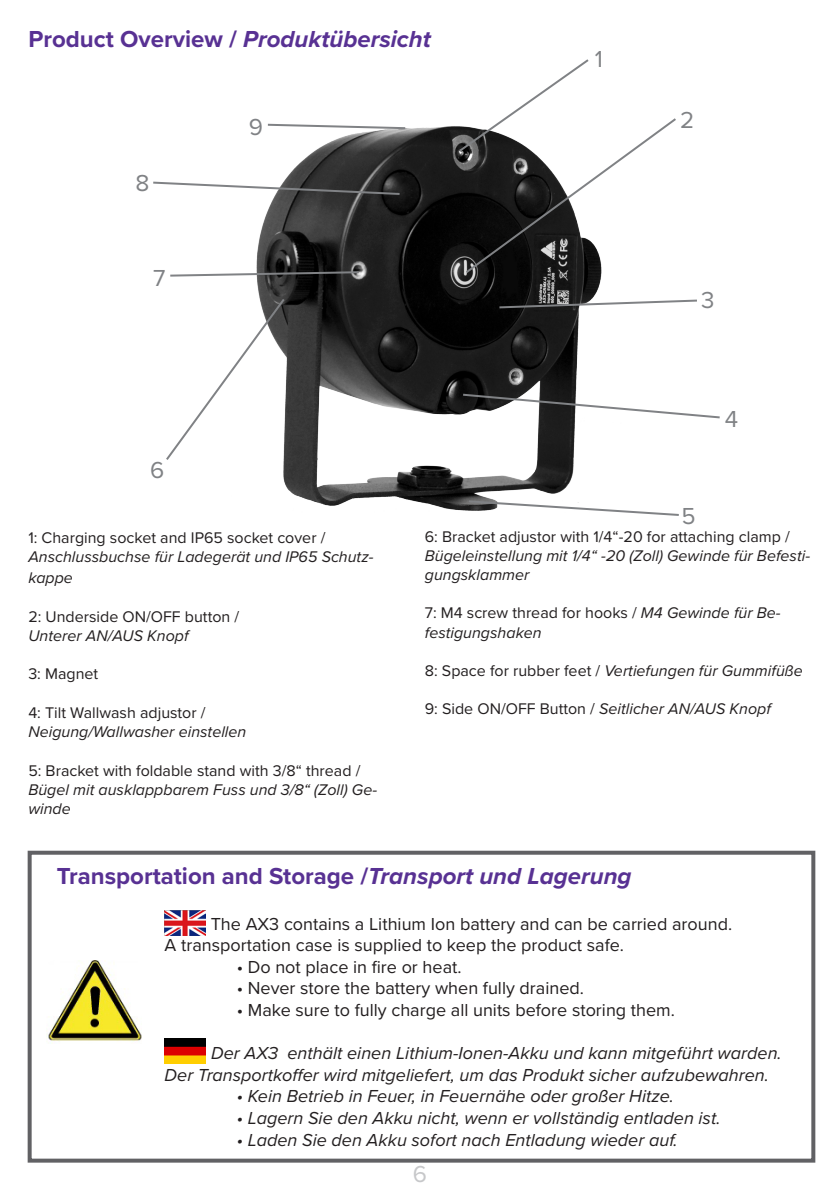
<style>
.page{position:relative;width:840px;height:1191px;background:#fff}
.page>*{position:absolute;margin:0;border:0;box-sizing:border-box;transform-origin:0 0}
.t1{font:700 24px "Proxima Nova";color:#583193}
.t2{font:24px "Proxima Nova";color:#808285}
.t3{font:24px "Proxima Nova";color:#c7c8ca}
.t4{font:italic 18px "Proxima Nova";color:#231f20}
.t5{font:18px "Proxima Nova";color:#231f20}
.t6{font:italic 16px/19.2px "Proxima Nova";color:#231f20}
.t7{font:16px "Proxima Nova";color:#231f20}
.s1{font-style:italic}
.s2{font-style:normal}
</style>
<div class="page">
<div style="left:28px;top:850px;width:786px;height:312px;border:4px solid #616164"></div>
<img style="left:164px;top:910px;width:41px;height:25px">
<img style="left:164px;top:1038px;width:41px;height:25px">
<img style="left:48px;top:960px;width:94px;height:81px">
<img style="left:256px;top:126px;width:346px;height:385px">
<svg style="left:170px;top:270px;width:190px;height:8px"></svg>
<svg style="left:153px;top:180px;width:248px;height:16px"></svg>
<svg style="left:456px;top:59px;width:220px;height:216px"></svg>
<svg style="left:497px;top:298px;width:200px;height:11px"></svg>
<svg style="left:466px;top:499px;width:213px;height:17px"></svg>
<svg style="left:266px;top:123px;width:141px;height:7px"></svg>
<svg style="left:460px;top:392px;width:260px;height:27px"></svg>
<svg style="left:166px;top:297px;width:120px;height:165px"></svg>
<p class="t1" style="left:28px;top:21px;width:404px">Product Overview / <span class="s1">Produktübersicht</span></p>
<p class="t2" style="left:135px;top:165px;width:15px">8</p>
<p class="t2" style="left:153px;top:260px;width:14px">7</p>
<p class="t2" style="left:150px;top:452px;width:16px">6</p>
<p class="t2" style="left:249px;top:109px;width:16px">9</p>
<p class="t2" style="left:594px;top:41px;width:10px">1</p>
<p class="t2" style="left:679px;top:102px;width:16px">2</p>
<p class="t2" style="left:700px;top:282px;width:15px">3</p>
<p class="t2" style="left:724px;top:401px;width:15px">4</p>
<p class="t2" style="left:681px;top:498px;width:16px">5</p>
<p class="t6" style="left:28px;top:527px;width:346px"><span class="s2">1: Charging socket and IP65 socket cover /<br></span>Anschlussbuchse für Ladegerät und IP65 Schutz-</p>
<p class="t6" style="left:28px;top:568px;width:46px">kappe</p>
<p class="t7" style="left:28px;top:604px;width:212px">2: Underside ON/OFF button /</p>
<p class="t6" style="left:28px;top:625px;width:162px">Unterer AN/AUS Knopf</p>
<p class="t7" style="left:28px;top:662px;width:71px">3: Magnet</p>
<p class="t7" style="left:28px;top:700px;width:179px">4: Tilt Wallwash adjustor /</p>
<p class="t6" style="left:28px;top:721px;width:219px">Neigung/Wallwasher einstellen</p>
<p class="t6" style="left:28px;top:760px;width:350px"><span class="s2">5: Bracket with foldable stand with 3/8“ thread /<br></span>Bügel mit ausklappbarem Fuss und 3/8“ (Zoll) Ge&shy;winde</p>
<p class="t6" style="left:424px;top:526px;width:386px"><span class="s2">6: Bracket adjustor with 1/4“-20 for attaching clamp /<br></span>Bügeleinstellung mit 1/4“ -20 (Zoll) Gewinde für Befesti&shy;gungsklammer</p>
<p class="t6" style="left:424px;top:602px;width:357px"><span class="s2">7: M4 screw thread for hooks /</span> M4 Gewinde für Be&shy;festigungshaken</p>
<p class="t6" style="left:424px;top:660px;width:379px"><span class="s2">8: Space for rubber feet /</span> Vertiefungen für Gummifüße</p>
<p class="t6" style="left:424px;top:698px;width:347px"><span class="s2">9: Side ON/OFF Button /</span> Seitlicher AN/AUS Knopf</p>
<p class="t1" style="left:57px;top:858px;width:576px">Transportation and Storage /<span class="s1">Transport und Lagerung</span></p>
<p class="t5" style="left:210px;top:910px;width:522px">The AX3 contains a Lithium Ion battery and can be carried around.</p>
<p class="t5" style="left:164px;top:931px;width:460px">A transportation case is supplied to keep the product safe.</p>
<p class="t5" style="left:236px;top:953px;width:226px">• Do not place in fire or heat.</p>
<p class="t5" style="left:236px;top:975px;width:348px">• Never store the battery when fully drained.</p>
<p class="t5" style="left:236px;top:996px;width:439px">• Make sure to fully charge all units before storing them.</p>
<p class="t4" style="left:211px;top:1039px;width:571px">Der AX3 enthält einen Lithium-Ionen-Akku und kann mitgeführt warden.</p>
<p class="t4" style="left:164px;top:1061px;width:605px">Der Transportkoffer wird mitgeliefert, um das Produkt sicher aufzubewahren.</p>
<p class="t4" style="left:236px;top:1083px;width:438px">• Kein Betrieb in Feuer, in Feuernähe oder großer Hitze.</p>
<p class="t4" style="left:236px;top:1104px;width:485px">• Lagern Sie den Akku nicht, wenn er vollständig entladen ist.</p>
<p class="t4" style="left:236px;top:1126px;width:442px">• Laden Sie den Akku sofort nach Entladung wieder auf.</p>
<p class="t3" style="left:412px;top:1155px;width:16px">6</p>
</div>
